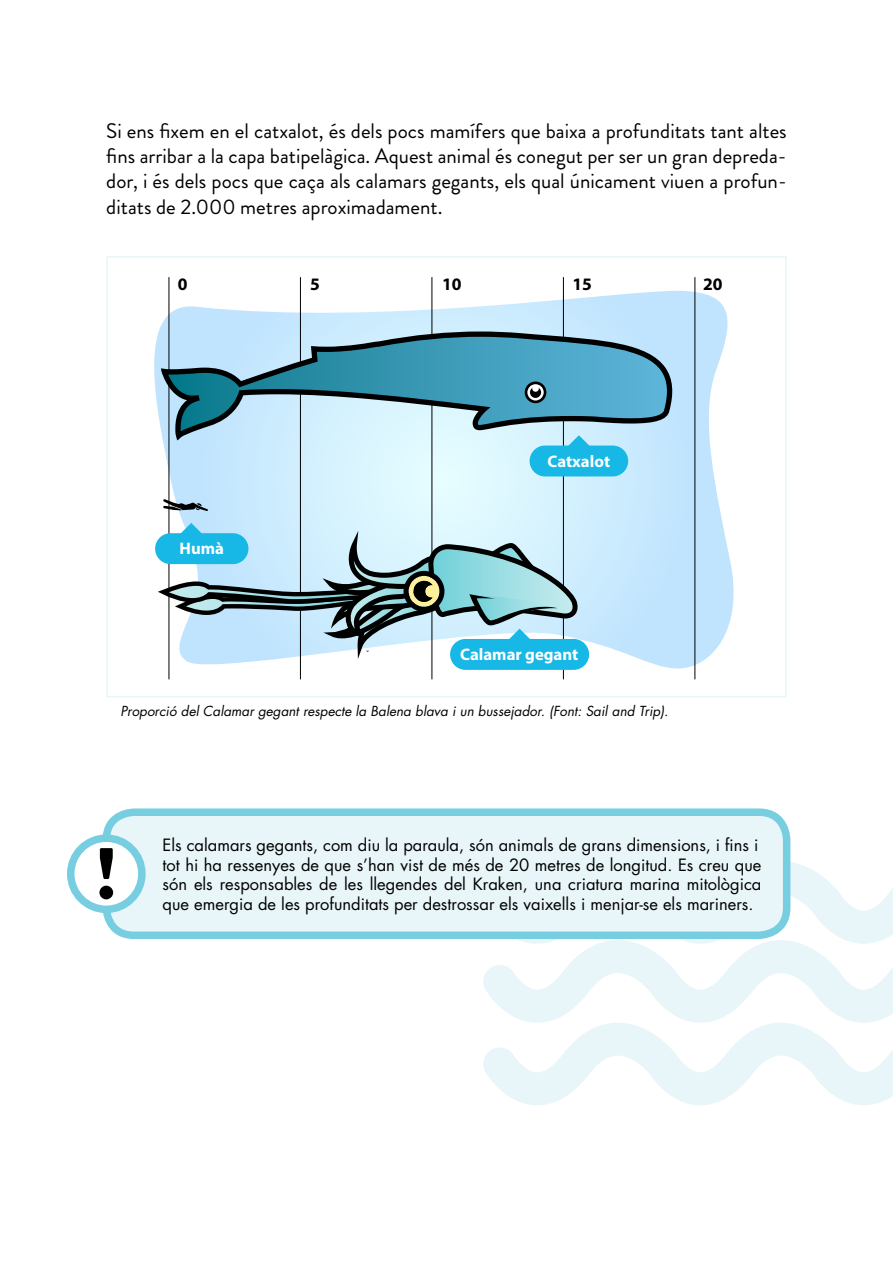
<style>
.page{position:relative;width:893px;height:1263px;background:#fff}
.page>*{position:absolute;margin:0;border:0;box-sizing:border-box;transform-origin:0 0}
.t1{font:21px/25.2px "Brandon Grotesque";color:#000;text-align:justify}
.t2{font:700 17.55px "Myriad Pro";color:#000}
.t3{font:700 16.65px "Myriad Pro";color:#fff}
.t4{font:16.5px/19.8px "Futura Std";color:#000}
.t5{font:italic 13.5px "Futura Std";color:#000}
</style>
<div class="page">
<svg style="left:483px;top:861px;width:410px;height:244px"></svg>
<svg style="left:154px;top:291px;width:580px;height:377px"></svg>
<hr style="left:168px;top:277px;width:1px;height:402px;background:#000">
<hr style="left:300px;top:277px;width:1px;height:402px;background:#000">
<hr style="left:431px;top:277px;width:1px;height:402px;background:#000">
<hr style="left:563px;top:277px;width:1px;height:402px;background:#000">
<hr style="left:694px;top:277px;width:1px;height:402px;background:#000">
<svg style="left:674px;top:334px;width:11px;height:102px"></svg>
<svg style="left:161px;top:331px;width:513px;height:109px;background:#73acc1"></svg>
<svg style="left:525px;top:381px;width:21px;height:22px"></svg>
<div style="left:530px;top:387px;width:11px;height:11px;background:#000;border-radius:50%"></div>
<div style="left:532px;top:385px;width:7px;height:7px;background:#fff;border-radius:50%"></div>
<div style="left:530px;top:445px;width:98px;height:31px;background:#18b8e6;border-radius:15px"></div>
<svg style="left:566px;top:435px;width:26px;height:11px"></svg>
<div style="left:450px;top:639px;width:139px;height:31px;background:#18b8e6;border-radius:15px"></div>
<svg style="left:158px;top:523px;width:420px;height:136px;background:#9ac3d0"></svg>
<svg style="left:163px;top:499px;width:45px;height:12px"></svg>
<div style="left:106px;top:256px;width:681px;height:441px;border:2px solid #e8f5f9"></div>
<div style="left:106px;top:812px;width:681px;height:123px;background:#e8f5f9;border-radius:28px"></div>
<div style="left:103px;top:808px;width:687px;height:131px;border:8px solid #76cee0;border-radius:28px"></div>
<svg style="left:71px;top:838px;width:71px;height:71px;fill:#fff"></svg>
<div style="left:67px;top:834px;width:79px;height:79px;border:8px solid #76cee0;border-radius:50%"></div>
<svg style="left:99px;top:848px;width:14px;height:51px"></svg>
<p class="t1" style="left:106px;top:118px;width:682px">Si ens fixem en el catxalot, és dels pocs mamífers que baixa a profunditats tant altes fins arribar a la capa batipelàgica. Aquest animal és conegut per ser un gran depreda&shy;dor, i és dels pocs que caça als calamars gegants, els qual únicament viuen a profun&shy;ditats de 2.000 metres aproximadament.</p>
<p class="t2" style="left:178px;top:272px;width:11px">0</p>
<p class="t2" style="left:310px;top:272px;width:11px">5</p>
<p class="t2" style="left:442px;top:272px;width:21px">10</p>
<p class="t2" style="left:572px;top:272px;width:21px">15</p>
<p class="t2" style="left:703px;top:272px;width:21px">20</p>
<p class="t3" style="left:180px;top:538px;width:46px">Humà</p>
<p class="t3" style="left:548px;top:450px;width:64px">Catxalot</p>
<p class="t3" style="left:460px;top:644px;width:119px">Calamar gegant</p>
<p class="t5" style="left:120px;top:703px;width:550px">Proporció del Calamar gegant respecte la Balena blava i un bussejador. (Font: Sail and Trip).</p>
<p class="t4" style="left:163px;top:835px;width:600px">Els calamars gegants, com diu la paraula, són animals de grans dimensions, i fins i tot hi ha ressenyes de que s’han vist de més de 20 metres de longitud. Es creu que són els responsables de les llegendes del Kraken, una criatura marina mitològica que emergia de les profunditats per destrossar els vaixells i menjar-se els mariners.</p>
</div>
